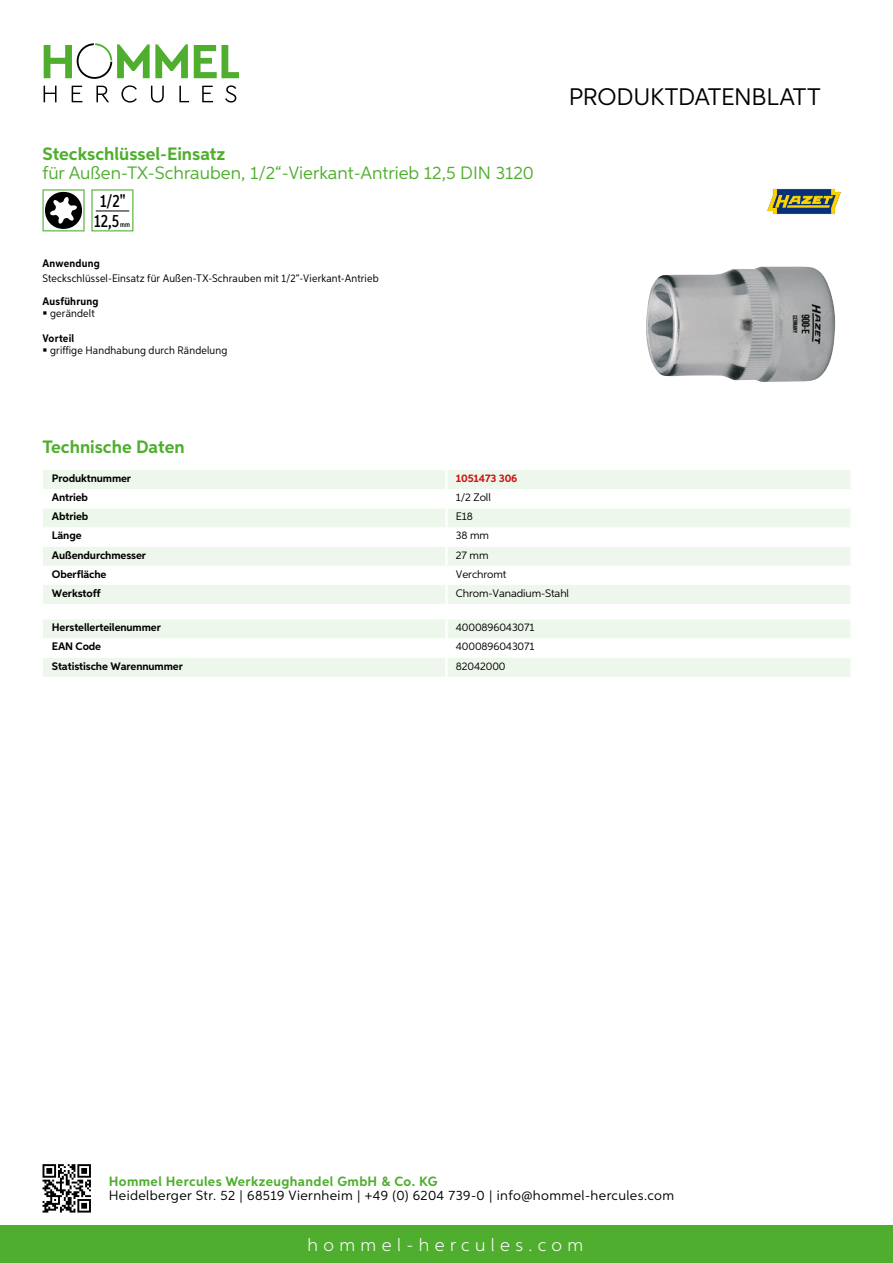
<style>
.page{position:relative;width:893px;height:1263px;background:#fff}
.page>*{position:absolute;margin:0;border:0;box-sizing:border-box;transform-origin:0 0}
.t1{font:24px "Aspira";letter-spacing:-.01em;color:#000}
.t2{font:18px "Aspira";color:#50ae2f}
.t3{font:700 18px "Aspira";color:#50ae2f}
.t4{font:300 18px "Aspira";letter-spacing:.3em;color:#fff}
.t5{font:500 17.85px/20.4px "Aspira XX Nar";color:#000;text-align:center}
.t6{font:13.5px "Aspira";letter-spacing:.03em;color:#000}
.t7{font:700 13.5px "Aspira";letter-spacing:.03em;color:#50ae2f}
.t8{font:700 10.95px "Aspira";letter-spacing:-.01em;color:#000}
.t9{font:10.95px "Aspira Nar";letter-spacing:.015em;color:#000}
.t10{font:10.95px "Aspira";letter-spacing:-.01em;color:#000}
.t11{font:700 10.95px "Aspira Nar";letter-spacing:.02em;color:#000}
.t12{font:700 10.95px "Aspira";letter-spacing:-.01em;color:#cd1013}
.t13{font:500 7.35px "Aspira XX Nar";color:#000}
</style>
<div class="page">
<div style="left:0;top:1226px;width:893px;height:37px;background:#50ae2f"></div>
<svg style="left:43px;top:1164px;width:48px;height:48px"></svg>
<svg style="left:194px;top:45px;width:45px;height:33px"></svg>
<svg style="left:44px;top:43px;width:144px;height:36px"></svg>
<svg style="left:44px;top:86px;width:13px;height:16px"></svg>
<svg style="left:72px;top:86px;width:10px;height:16px"></svg>
<svg style="left:96px;top:86px;width:13px;height:16px"></svg>
<svg style="left:121px;top:85px;width:16px;height:18px"></svg>
<svg style="left:151px;top:86px;width:13px;height:17px"></svg>
<svg style="left:179px;top:86px;width:10px;height:16px"></svg>
<svg style="left:202px;top:86px;width:11px;height:16px"></svg>
<svg style="left:225px;top:85px;width:11px;height:18px"></svg>
<div style="left:43px;top:470px;width:807px;height:134px;background:#eef7eb"></div>
<svg style="left:43px;top:489px;width:807px;height:96px"></svg>
<hr style="left:445px;top:470px;width:3px;height:19px;background:#fff">
<hr style="left:445px;top:489px;width:3px;height:19px;background:#fff">
<hr style="left:445px;top:508px;width:3px;height:19px;background:#fff">
<hr style="left:445px;top:527px;width:3px;height:20px;background:#fff">
<hr style="left:445px;top:547px;width:3px;height:19px;background:#fff">
<hr style="left:445px;top:566px;width:3px;height:19px;background:#fff">
<hr style="left:445px;top:585px;width:3px;height:19px;background:#fff">
<svg style="left:43px;top:619px;width:807px;height:58px"></svg>
<hr style="left:445px;top:658px;width:3px;height:19px;background:#fff">
<svg style="left:43px;top:189px;width:42px;height:42px"></svg>
<svg style="left:91px;top:189px;width:42px;height:42px"></svg>
<hr style="left:96px;top:211px;width:33px;height:1px;background:#000">
<img style="left:646px;top:266px;width:190px;height:116px">
<svg style="left:767px;top:188px;width:75px;height:26px;background:#818763"></svg>
<h2 class="t3" style="left:43px;top:142px;width:184px">Steckschlüssel-Einsatz</h2>
<h2 class="t2" style="left:43px;top:162px;width:493px">für Außen-TX-Schrauben, 1/2“-Vierkant-Antrieb 12,5 DIN 3120</h2>
<h3 class="t5" style="left:94px;top:191px;width:33px">1/2"<br>12,5</h3>
<p class="t13" style="left:120px;top:220px;width:11px">mm</p>
<p class="t11" style="left:43px;top:257px;width:59px">Anwendung</p>
<p class="t9" style="left:43px;top:272px;width:338px">Steckschlüssel-Einsatz für Außen-TX-Schrauben mit 1/2“-Vierkant-Antrieb</p>
<p class="t11" style="left:43px;top:294px;width:58px">Ausführung</p>
<p class="t9" style="left:50px;top:307px;width:46px">gerändelt</p>
<p class="t11" style="left:43px;top:331px;width:33px">Vorteil</p>
<p class="t9" style="left:50px;top:344px;width:179px">griffige Handhabung durch Rändelung</p>
<h1 class="t1" style="left:569px;top:82px;width:253px">Produktdatenblatt</h1>
<h2 class="t3" style="left:43px;top:436px;width:144px">Technische Daten</h2>
<p class="t8" style="left:52px;top:471px;width:81px">Produktnummer</p>
<p class="t12" style="left:456px;top:471px;width:63px">1051473 306</p>
<p class="t8" style="left:52px;top:491px;width:38px">Antrieb</p>
<p class="t10" style="left:456px;top:491px;width:36px">1/2 Zoll</p>
<p class="t8" style="left:52px;top:510px;width:38px">Abtrieb</p>
<p class="t10" style="left:456px;top:510px;width:19px">E18</p>
<p class="t8" style="left:52px;top:529px;width:31px">Länge</p>
<p class="t10" style="left:456px;top:529px;width:35px">38 mm</p>
<p class="t8" style="left:52px;top:548px;width:96px">Außendurchmesser</p>
<p class="t10" style="left:456px;top:548px;width:34px">27 mm</p>
<p class="t8" style="left:52px;top:567px;width:56px">Oberfläche</p>
<p class="t10" style="left:456px;top:567px;width:52px">Verchromt</p>
<p class="t8" style="left:52px;top:586px;width:50px">Werkstoff</p>
<p class="t10" style="left:456px;top:586px;width:115px">Chrom-Vanadium-Stahl</p>
<p class="t8" style="left:52px;top:621px;width:111px">Herstellerteilenummer</p>
<p class="t10" style="left:456px;top:621px;width:80px">4000896043071</p>
<p class="t8" style="left:52px;top:640px;width:51px">EAN Code</p>
<p class="t10" style="left:456px;top:640px;width:80px">4000896043071</p>
<p class="t8" style="left:52px;top:659px;width:132px">Statistische Warennummer</p>
<p class="t10" style="left:456px;top:659px;width:51px">82042000</p>
<p class="t7" style="left:109px;top:1172px;width:330px">Hommel Hercules Werkzeughandel GmbH &amp; Co. KG</p>
<p class="t6" style="left:109px;top:1187px;width:567px">Heidelberger Str. 52 | 68519 Viernheim | +49 (0) 6204 739-0 | info@hommel-hercules.com</p>
<h2 class="t4" style="left:307px;top:1234px;width:277px">hommel-hercules.com</h2>
</div>
